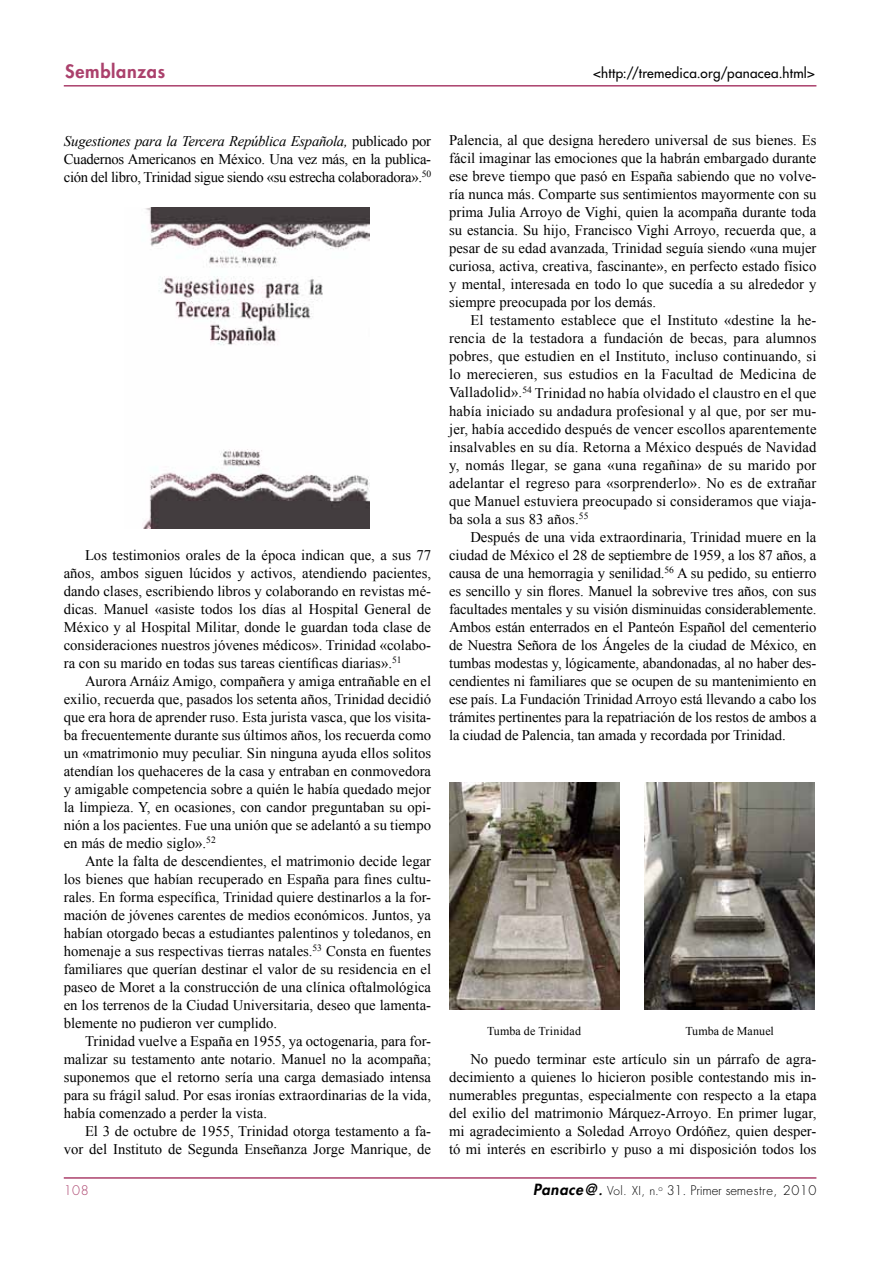
<style>
.page{position:relative;width:893px;height:1263px;background:#fff}
.page>*{position:absolute;margin:0;border:0;box-sizing:border-box;transform-origin:0 0}
.t1{font:800 18px "Futura Std";letter-spacing:.04em;color:#ab416c}
.t2{font:14.7px/18px "Times New Roman";color:#000;text-align:justify}
.t3{font:500 13.5px "Futura Std";letter-spacing:.02em;color:#000}
.t4{font:300 12.9px "Futura Std";letter-spacing:.01em;color:#000}
.t5{font:300 12.9px "Futura Std";color:#ab416c}
.t6{font:12px "Times New Roman";letter-spacing:.01em;color:#000}
.s1{font-style:italic}
.s2{font-weight:800;font-style:italic;font-size:15px}
.s3{font-weight:800;font-style:italic;font-size:12px}
.s4{font-size:12px}
</style>
<div class="page">
<hr style="left:64px;top:1177px;width:752px;height:2px;background:#ab416c">
<hr style="left:64px;top:85px;width:752px;height:2px;background:#ab416c">
<img style="left:143px;top:207px;width:226px;height:321px">
<img style="left:449px;top:782px;width:170px;height:227px">
<img style="left:645px;top:782px;width:170px;height:227px">
<p class="t1" style="left:65px;top:60px;width:101px">Semblanzas</p>
<p class="t3" style="left:593px;top:65px;width:223px">&lt;http://tremedica.org/panacea.html&gt;</p>
<p class="t2" style="left:64px;top:131px;width:369px"><span class="s1">Sugestiones para la Tercera República Española,</span> publicado por Cuadernos Americanos en México. Una vez más, en la publica&shy;ción del libro, Trinidad sigue siendo «su estrecha colaboradora».<sup>50</sup></p>
<p class="t2" style="left:85px;top:545px;width:348px">Los testimonios orales de la época indican que, a sus 77</p>
<p class="t2" style="left:64px;top:563px;width:369px">años, ambos siguen lúcidos y activos, atendiendo pacientes,</p>
<p class="t2" style="left:64px;top:581px;width:368px">dando clases, escribiendo libros y colaborando en revistas mé-</p>
<p class="t2" style="left:64px;top:599px;width:369px">dicas. Manuel «asiste todos los días al Hospital General de</p>
<p class="t2" style="left:64px;top:617px;width:369px">México y al Hospital Militar, donde le guardan toda clase de</p>
<p class="t2" style="left:64px;top:635px;width:369px">consideraciones nuestros jóvenes médicos». Trinidad «colabo-</p>
<p class="t2" style="left:64px;top:653px;width:339px">ra con su marido en todas sus tareas científicas diarias».<sup>51</sup></p>
<p class="t2" style="left:85px;top:671px;width:348px">Aurora Arnáiz Amigo, compañera y amiga entrañable en el</p>
<p class="t2" style="left:64px;top:689px;width:369px">exilio, recuerda que, pasados los setenta años, Trinidad decidió</p>
<p class="t2" style="left:64px;top:707px;width:369px">que era hora de aprender ruso. Esta jurista vasca, que los visita-</p>
<p class="t2" style="left:64px;top:725px;width:369px">ba frecuentemente durante sus últimos años, los recuerda como</p>
<p class="t2" style="left:64px;top:743px;width:369px">un «matrimonio muy peculiar. Sin ninguna ayuda ellos solitos</p>
<p class="t2" style="left:64px;top:761px;width:369px">atendían los quehaceres de la casa y entraban en conmovedora</p>
<p class="t2" style="left:64px;top:779px;width:369px">y amigable competencia sobre a quién le había quedado mejor</p>
<p class="t2" style="left:64px;top:797px;width:369px">la limpieza. Y, en ocasiones, con candor preguntaban su opi-</p>
<p class="t2" style="left:64px;top:815px;width:369px">nión a los pacientes. Fue una unión que se adelantó a su tiempo</p>
<p class="t2" style="left:64px;top:833px;width:154px">en más de medio siglo».<sup>52</sup></p>
<p class="t2" style="left:85px;top:851px;width:348px">Ante la falta de descendientes, el matrimonio decide legar</p>
<p class="t2" style="left:64px;top:869px;width:369px">los bienes que habían recuperado en España para fines cultu-</p>
<p class="t2" style="left:64px;top:887px;width:369px">rales. En forma específica, Trinidad quiere destinarlos a la for-</p>
<p class="t2" style="left:64px;top:905px;width:369px">mación de jóvenes carentes de medios económicos. Juntos, ya</p>
<p class="t2" style="left:64px;top:923px;width:369px">habían otorgado becas a estudiantes palentinos y toledanos, en</p>
<p class="t2" style="left:64px;top:941px;width:369px">homenaje a sus respectivas tierras natales.<sup>53</sup> Consta en fuentes</p>
<p class="t2" style="left:64px;top:959px;width:369px">familiares que querían destinar el valor de su residencia en el</p>
<p class="t2" style="left:64px;top:977px;width:369px">paseo de Moret a la construcción de una clínica oftalmológica</p>
<p class="t2" style="left:64px;top:995px;width:369px">en los terrenos de la Ciudad Universitaria, deseo que lamenta-</p>
<p class="t2" style="left:64px;top:1013px;width:215px">blemente no pudieron ver cumplido.</p>
<p class="t2" style="left:85px;top:1031px;width:348px">Trinidad vuelve a España en 1955, ya octogenaria, para for-</p>
<p class="t2" style="left:64px;top:1049px;width:369px">malizar su testamento ante notario. Manuel no la acompaña;</p>
<p class="t2" style="left:64px;top:1067px;width:369px">suponemos que el retorno sería una carga demasiado intensa</p>
<p class="t2" style="left:64px;top:1085px;width:369px">para su frágil salud. Por esas ironías extraordinarias de la vida,</p>
<p class="t2" style="left:64px;top:1103px;width:205px">había comenzado a perder la vista.</p>
<p class="t2" style="left:85px;top:1121px;width:348px">El 3 de octubre de 1955, Trinidad otorga testamento a fa-</p>
<p class="t2" style="left:64px;top:1139px;width:369px">vor del Instituto de Segunda Enseñanza Jorge Manrique, de</p>
<p class="t2" style="left:449px;top:131px;width:369px">Palencia, al que designa heredero universal de sus bienes. Es</p>
<p class="t2" style="left:449px;top:149px;width:369px">fácil imaginar las emociones que la habrán embargado durante</p>
<p class="t2" style="left:449px;top:167px;width:369px">ese breve tiempo que pasó en España sabiendo que no volve-</p>
<p class="t2" style="left:449px;top:185px;width:369px">ría nunca más. Comparte sus sentimientos mayormente con su</p>
<p class="t2" style="left:449px;top:203px;width:369px">prima Julia Arroyo de Vighi, quien la acompaña durante toda</p>
<p class="t2" style="left:449px;top:221px;width:369px">su estancia. Su hijo, Francisco Vighi Arroyo, recuerda que, a</p>
<p class="t2" style="left:449px;top:239px;width:369px">pesar de su edad avanzada, Trinidad seguía siendo «una mujer</p>
<p class="t2" style="left:449px;top:257px;width:369px">curiosa, activa, creativa, fascinante», en perfecto estado físico</p>
<p class="t2" style="left:449px;top:275px;width:369px">y mental, interesada en todo lo que sucedía a su alrededor y</p>
<p class="t2" style="left:449px;top:293px;width:208px">siempre preocupada por los demás.</p>
<p class="t2" style="left:470px;top:311px;width:348px">El testamento establece que el Instituto «destine la he-</p>
<p class="t2" style="left:449px;top:329px;width:369px">rencia de la testadora a fundación de becas, para alumnos</p>
<p class="t2" style="left:449px;top:347px;width:369px">pobres, que estudien en el Instituto, incluso continuando, si</p>
<p class="t2" style="left:449px;top:365px;width:369px">lo merecieren, sus estudios en la Facultad de Medicina de</p>
<p class="t2" style="left:449px;top:383px;width:369px">Valladolid».<sup>54</sup> Trinidad no había olvidado el claustro en el que</p>
<p class="t2" style="left:449px;top:401px;width:369px">había iniciado su andadura profesional y al que, por ser mu-</p>
<p class="t2" style="left:449px;top:419px;width:369px">jer, había accedido después de vencer escollos aparentemente</p>
<p class="t2" style="left:449px;top:437px;width:369px">insalvables en su día. Retorna a México después de Navidad</p>
<p class="t2" style="left:449px;top:455px;width:369px">y, nomás llegar, se gana «una regañina» de su marido por</p>
<p class="t2" style="left:449px;top:473px;width:369px">adelantar el regreso para «sorprenderlo». No es de extrañar</p>
<p class="t2" style="left:449px;top:491px;width:369px">que Manuel estuviera preocupado si consideramos que viaja-</p>
<p class="t2" style="left:449px;top:509px;width:141px">ba sola a sus 83 años.<sup>55</sup></p>
<p class="t2" style="left:470px;top:527px;width:348px">Después de una vida extraordinaria, Trinidad muere en la</p>
<p class="t2" style="left:449px;top:545px;width:369px">ciudad de México el 28 de septiembre de 1959, a los 87 años, a</p>
<p class="t2" style="left:449px;top:563px;width:369px">causa de una hemorragia y senilidad.<sup>56</sup> A su pedido, su entierro</p>
<p class="t2" style="left:449px;top:581px;width:369px">es sencillo y sin flores. Manuel la sobrevive tres años, con sus</p>
<p class="t2" style="left:449px;top:599px;width:369px">facultades mentales y su visión disminuidas considerablemente.</p>
<p class="t2" style="left:449px;top:617px;width:369px">Ambos están enterrados en el Panteón Español del cementerio</p>
<p class="t2" style="left:449px;top:635px;width:369px">de Nuestra Señora de los Ángeles de la ciudad de México, en</p>
<p class="t2" style="left:449px;top:653px;width:369px">tumbas modestas y, lógicamente, abandonadas, al no haber des-</p>
<p class="t2" style="left:449px;top:671px;width:369px">cendientes ni familiares que se ocupen de su mantenimiento en</p>
<p class="t2" style="left:449px;top:689px;width:369px">ese país. La Fundación Trinidad Arroyo está llevando a cabo los</p>
<p class="t2" style="left:449px;top:707px;width:369px">trámites pertinentes para la repatriación de los restos de ambos a</p>
<p class="t2" style="left:449px;top:725px;width:338px">la ciudad de Palencia, tan amada y recordada por Trinidad.</p>
<p class="t6" style="left:487px;top:1022px;width:95px">Tumba de Trinidad</p>
<p class="t6" style="left:685px;top:1022px;width:90px">Tumba de Manuel</p>
<p class="t2" style="left:449px;top:1049px;width:369px;text-indent:21px">No puedo terminar este artículo sin un párrafo de agra&shy;decimiento a quienes lo hicieron posible contestando mis in&shy;numerables preguntas, especialmente con respecto a la etapa del exilio del matrimonio Márquez-Arroyo. En primer lugar, mi agradecimiento a Soledad Arroyo Ordóñez, quien desper&shy;tó mi interés en escribirlo y puso a mi disposición todos los</p>
<p class="t5" style="left:64px;top:1182px;width:27px">108</p>
<p class="t4" style="left:533px;top:1182px;width:285px"><span class="s2">Panace@</span><span class="s3">.</span> <span class="s4">Vol. XI, n.</span><sup>o</sup> 31. Primer semestre, 2010</p>
</div>
